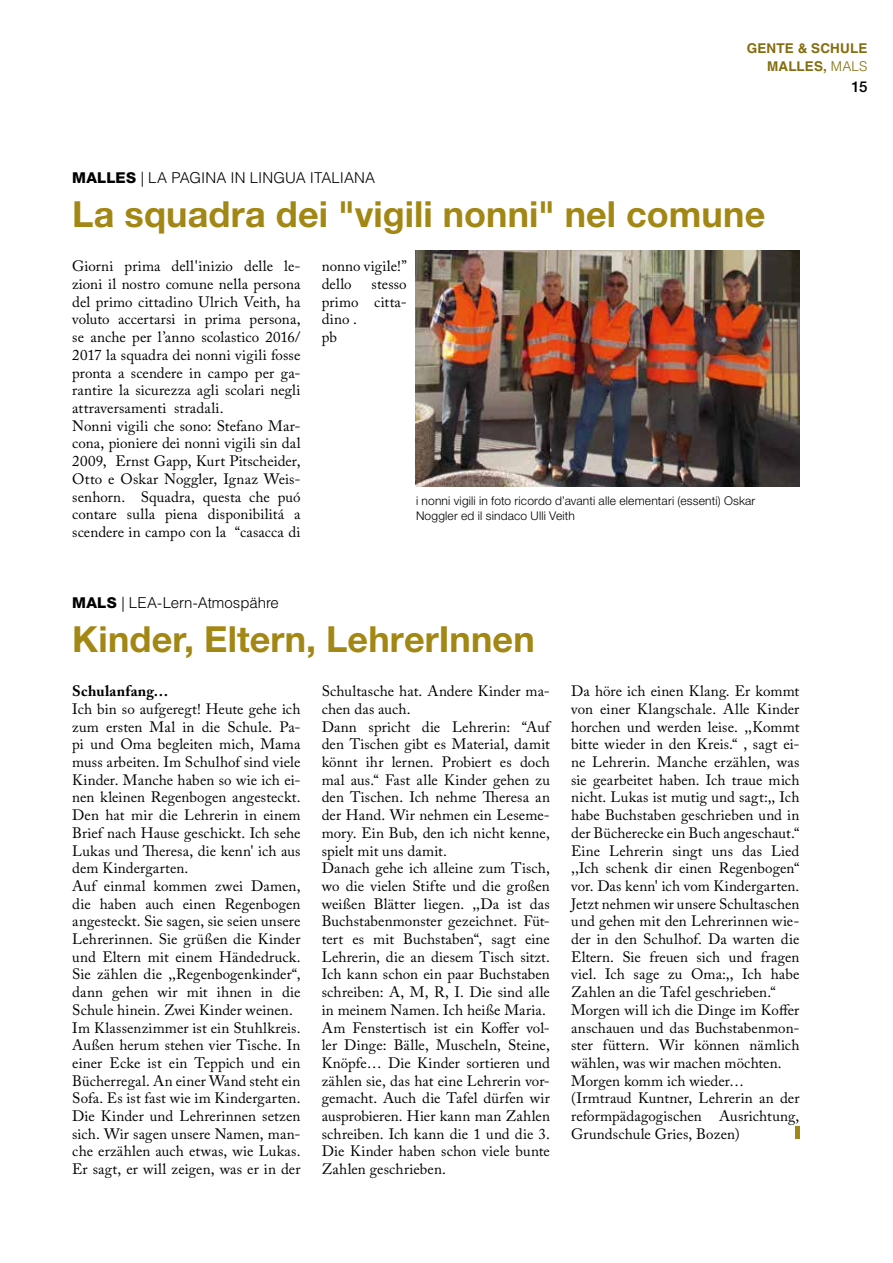
<style>
.page{position:relative;width:893px;height:1263px;background:#fff}
.page>*{position:absolute;margin:0;border:0;box-sizing:border-box;transform-origin:0 0}
.t1{font:700 36px "Helvetica Neue";letter-spacing:.005em;color:#a38714}
.t2{font:15px/17.7px "Adobe Caslon Pro";letter-spacing:.005em;color:#000}
.t3{font:300 15px "Helvetica";color:#000}
.t4{font:700 15px "Adobe Caslon Pro";letter-spacing:.02em;color:#000}
.t5{font:500 15px "Helvetica Neue";color:#000}
.t6{font:700 13.5px/18px "Helvetica";letter-spacing:.015em;color:#846d0f;text-align:right}
.t7{font:300 12px/15px "Helvetica Neue";letter-spacing:.015em;color:#000}
.s1{font-weight:300}
.s2{font-family:"Helvetica Neue";font-weight:800}
</style>
<div class="page">
<img style="left:415px;top:251px;width:384px;height:236px">
<hr style="left:795px;top:1126px;width:4px;height:13px;background:#a38714">
<p class="t6" style="left:747px;top:39px;width:122px">GENTE &amp; SCHULE<br>MALLES, <span class="s1">MALS</span></p>
<p class="t3" style="left:72px;top:168px;width:305px"><span class="s2">MALLES</span> | LA PAGINA IN LINGUA ITALIANA</p>
<h1 class="t1" style="left:72px;top:192px;width:695px">La squadra dei "vigili nonni" nel comune</h1>
<p class="t2" style="left:72px;top:257px;width:230px">Giorni prima dell'inizio delle le&shy;zioni il nostro comune nella persona del primo cittadino Ulrich Veith, ha voluto accertarsi in prima persona, se anche per l’anno scolastico 2016/ 2017 la squadra dei nonni vigili fosse pronta a scendere in campo per ga&shy;rantire la sicurezza agli scolari negli attraversamenti stradali.<br>Nonni vigili che sono: Stefano Mar&shy;cona, pioniere dei nonni vigili sin dal 2009, Ernst Gapp, Kurt Pitscheider, Otto e Oskar Noggler, Ignaz Weis&shy;senhorn. Squadra, questa che puó contare sulla piena disponibilitá a scendere in campo con la “casacca di</p>
<p class="t2" style="left:322px;top:257px;width:87px">nonno vigile!” dello</p>
<p class="t2" style="left:322px;top:275px;width:87px;text-indent:50px">stesso primo citta&shy;dino .<br>pb</p>
<p class="t7" style="left:416px;top:493px;width:341px">i nonni vigili in foto ricordo d’avanti alle elementari (essenti) Oskar<br>Noggler ed il sindaco Ulli Veith</p>
<p class="t3" style="left:72px;top:593px;width:208px"><span class="s2">MALS</span> | LEA-Lern-Atmospähre</p>
<h1 class="t1" style="left:72px;top:617px;width:464px">Kinder, Eltern, LehrerInnen</h1>
<p class="t2" style="left:322px;top:682px;width:230px">Schultasche hat. Andere Kinder ma&shy;chen das auch.<br>Dann spricht die Lehrerin: “Auf den Tischen gibt es Material, damit könnt ihr lernen. Probiert es doch mal aus.“ Fast alle Kinder gehen zu den Tischen. Ich nehme Theresa an der Hand. Wir nehmen ein Leseme&shy;mory. Ein Bub, den ich nicht kenne, spielt mit uns damit.<br>Danach gehe ich alleine zum Tisch, wo die vielen Stifte und die großen weißen Blätter liegen. ,,Da ist das<br>Buchstabenmonster gezeichnet. Füt&shy;tert es mit Buchstaben“, sagt eine<br>Lehrerin, die an diesem Tisch sitzt.<br>Ich kann schon ein paar Buchstaben schreiben: A, M, R, I. Die sind alle in meinem Namen. Ich heiße Maria.<br>Am Fenstertisch ist ein Koffer vol&shy;ler Dinge: Bälle, Muscheln, Steine,<br>Knöpfe… Die Kinder sortieren und zählen sie, das hat eine Lehrerin vor&shy;gemacht. Auch die Tafel dürfen wir ausprobieren. Hier kann man Zahlen schreiben. Ich kann die 1 und die 3.<br>Die Kinder haben schon viele bunte<br>Zahlen geschrieben.</p>
<p class="t2" style="left:571px;top:682px;width:230px">Da höre ich einen Klang. Er kommt von einer Klangschale. Alle Kinder horchen und werden leise. ,,Kommt bitte wieder in den Kreis.“ , sagt ei&shy;ne Lehrerin. Manche erzählen, was sie gearbeitet haben. Ich traue mich nicht. Lukas ist mutig und sagt:,, Ich habe Buchstaben geschrieben und in der Bücherecke ein Buch angeschaut.“ Eine Lehrerin singt uns das Lied ,,Ich schenk dir einen Regenbogen“ vor. Das kenn' ich vom Kindergarten.<br>Jetzt nehmen wir unsere Schultaschen und gehen mit den Lehrerinnen wie&shy;der in den Schulhof. Da warten die Eltern. Sie freuen sich und fragen viel. Ich sage zu Oma:,, Ich habe Zahlen an die Tafel geschrieben.“ Morgen will ich die Dinge im Koffer anschauen und das Buchstabenmon&shy;ster füttern. Wir können nämlich wählen, was wir machen möchten.<br>Morgen komm ich wieder… (Irmtraud Kuntner, Lehrerin an der reformpädagogischen Ausrichtung, Grundschule Gries, Bozen)</p>
<p class="t4" style="left:72px;top:682px;width:98px">Schulanfang…</p>
<p class="t2" style="left:72px;top:700px;width:230px">Ich bin so aufgeregt! Heute gehe ich zum ersten Mal in die Schule. Pa&shy;pi und Oma begleiten mich, Mama muss arbeiten. Im Schulhof sind viele Kinder. Manche haben so wie ich ei&shy;nen kleinen Regenbogen angesteckt.<br>Den hat mir die Lehrerin in einem Brief nach Hause geschickt. Ich sehe Lukas und Theresa, die kenn' ich aus dem Kindergarten.<br>Auf einmal kommen zwei Damen, die haben auch einen Regenbogen angesteckt. Sie sagen, sie seien unsere Lehrerinnen. Sie grüßen die Kinder und Eltern mit einem Händedruck.<br>Sie zählen die ,,Regenbogenkinder“, dann gehen wir mit ihnen in die Schule hinein. Zwei Kinder weinen.<br>Im Klassenzimmer ist ein Stuhlkreis.<br>Außen herum stehen vier Tische. In einer Ecke ist ein Teppich und ein Bücherregal. An einer Wand steht ein Sofa. Es ist fast wie im Kindergarten.<br>Die Kinder und Lehrerinnen setzen sich. Wir sagen unsere Namen, man&shy;che erzählen auch etwas, wie Lukas.<br>Er sagt, er will zeigen, was er in der</p>
<p class="t5" style="left:852px;top:78px;width:17px">15</p>
</div>
